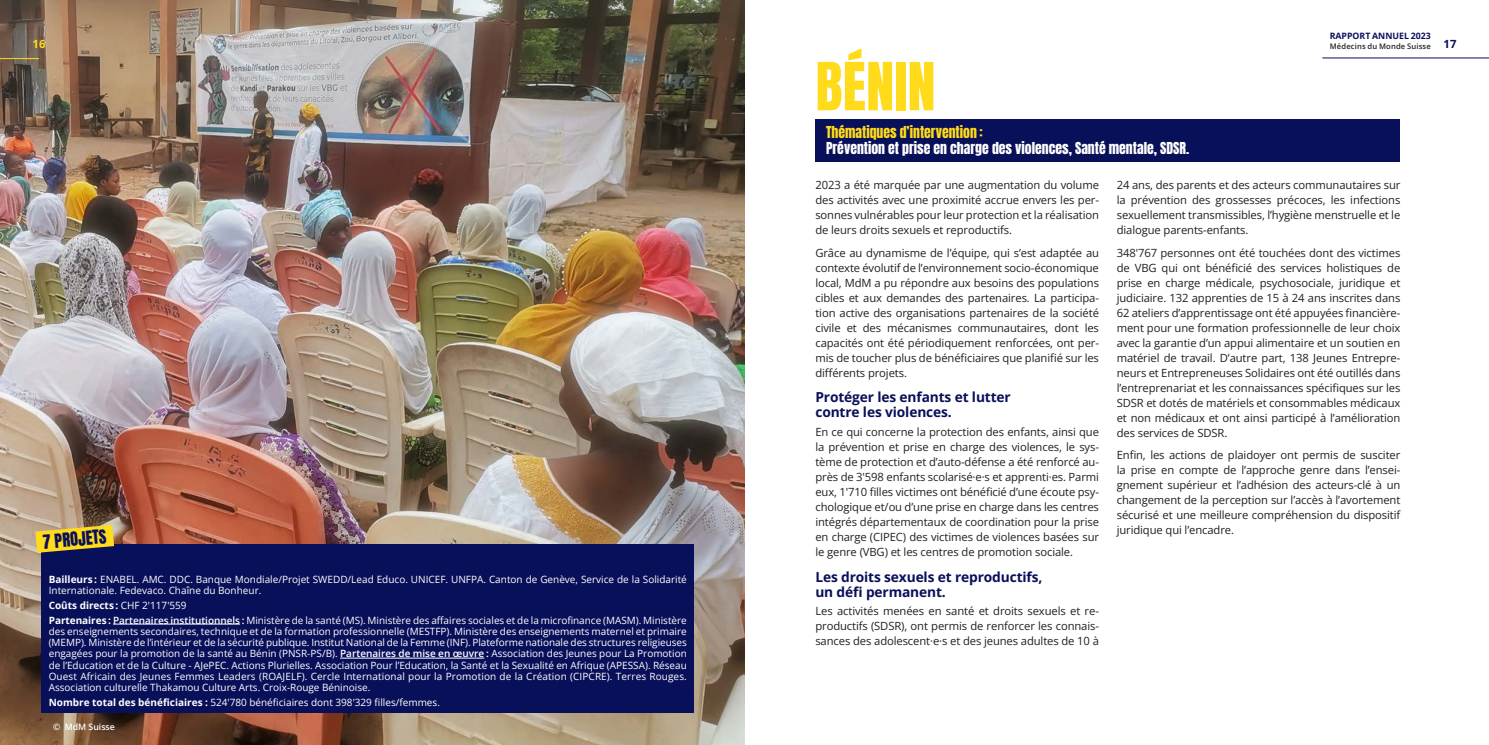
<style>
.page{position:relative;width:1489px;height:745px;background:#fff}
.page>*{position:absolute;margin:0;border:0;box-sizing:border-box;transform-origin:0 0}
.t1{font:56.25px "Anton";letter-spacing:.005em;color:#ffdb1b}
.t2{font:16.25px "Anton";color:#09105a}
.Sous-titre_TX{font:700 13.75px/15px "Open Sans";letter-spacing:-.01em;color:#09105a}
.t3{font:13.75px/16.5px "Anton";color:#fff}
.t4{font:11.25px/15px "Open Sans";letter-spacing:-.01em;color:#231f20;text-align:justify}
.t5{font:700 11.25px "Open Sans";color:#09105a}
.t6{font:700 11.25px "Open Sans";color:#ffdb1b}
.t7{font:10px/11.2px "Open Sans";color:#fff}
.t8{font:700 10px "Open Sans";color:#fff}
.t9{font:700 8.75px "Open Sans";color:#09105a}
.t10{font:600 8.75px "Open Sans";color:#fff}
.t11{font:600 7.62px "Open Sans";letter-spacing:.02em;color:#231f20}
.s1{font-weight:700}
.s2{font-weight:400}
.s3{font-weight:600}
.s4{color:#ffdb1b}
</style>
<div class="page">
<img style="left:0;top:0;width:744px;height:744px">
<div style="left:815px;top:119px;width:585px;height:42px;background:#09105a"></div>
<div style="left:42px;top:544px;width:652px;height:168px;background:#09105a"></div>
<hr style="left:113px;top:623px;width:127px;height:1px;background:#fff">
<hr style="left:340px;top:657px;width:144px;height:1px;background:#fff">
<svg style="left:35px;top:524px;width:79px;height:28px;background:#dcbe33"></svg>
<hr style="left:1322px;top:58px;width:166px;height:1px;background:#09105a">
<hr style="left:0;top:58px;width:39px;height:1px;background:#ffdb1b">
<p class="t9" style="left:1329px;top:30px;width:102px">RAPPORT ANNUEL 2023</p>
<p class="t6" style="left:33px;top:36px;width:14px">16</p>
<p class="t11" style="left:1329px;top:41px;width:102px">Médecins du Monde Suisse</p>
<p class="t1" style="left:815px;top:58px;width:121px">BÉNIN</p>
<p class="t2" style="left:42px;top:533px;width:65px;rotate:-5deg">7 PROJETS</p>
<p class="t7" style="left:49px;top:572px;width:639px"><span class="s1">Bailleurs :</span> ENABEL. AMC. DDC. Banque Mondiale/Projet SWEDD/Lead Educo. UNICEF. UNFPA. Canton de Genève, Service de la Solidarité<br>Internationale. Fedevaco. Chaîne du Bonheur.</p>
<p class="t8" style="left:49px;top:598px;width:139px">Coûts directs : <span class="s2">CHF 2'117'559</span></p>
<p class="t7" style="left:49px;top:613px;width:639px"><span class="s1">Partenaires :</span> <span class="s3">Partenaires institutionnels :</span> Ministère de la santé (MS). Ministère des affaires sociales et de la microfinance (MASM). Ministère des enseignements secondaires, technique et de la formation professionnelle (MESTFP). Ministère des enseignements maternel et primaire (MEMP). Ministère de l’intérieur et de la sécurité publique. Institut National de la Femme (INF). Plateforme nationale des structures religieuses engagées pour la promotion de la santé au Bénin (PNSR-PS/B). <span class="s3">Partenaires de mise en œuvre :</span> Association des Jeunes pour La Promotion de l’Education et de la Culture - AJePEC. Actions Plurielles. Association Pour l’Education, la Santé et la Sexualité en Afrique (APESSA). Réseau Ouest Africain des Jeunes Femmes Leaders (ROAJELF). Cercle International pour la Promotion de la Création (CIPCRE). Terres Rouges.<br>Association culturelle Thakamou Culture Arts. Croix-Rouge Béninoise.</p>
<p class="t7" style="left:49px;top:696px;width:393px"><span class="s1">Nombre total des bénéficiaires :</span> 524'780 bénéficiaires dont 398'329 filles/femmes.</p>
<p class="t10" style="left:53px;top:719px;width:63px">© MdM Suisse</p>
<p class="t3" style="left:826px;top:125px;width:364px"><span class="s4">Thématiques d’intervention :<br></span>Prévention et prise en charge des violences, Santé mentale, SDSR.</p>
<p class="t4" style="left:815px;top:177px;width:285px">2023 a été marquée par une augmentation du volume des activités avec une proximité accrue envers les per&shy;sonnes vulnérables pour leur protection et la réalisation de leurs droits sexuels et reproductifs.</p>
<p class="t4" style="left:815px;top:244px;width:285px">Grâce au dynamisme de l’équipe, qui s’est adaptée au contexte évolutif de l’environnement socio-économique local, MdM a pu répondre aux besoins des populations cibles et aux demandes des partenaires. La participa&shy;tion active des organisations partenaires de la société civile et des mécanismes communautaires, dont les capacités ont été périodiquement renforcées, ont per&shy;mis de toucher plus de bénéficiaires que planifié sur les différents projets.</p>
<p class="Sous-titre_TX" style="left:815px;top:389px;width:197px">Protéger les enfants et lutter contre les violences.</p>
<p class="t4" style="left:815px;top:424px;width:285px">En ce qui concerne la protection des enfants, ainsi que la prévention et prise en charge des violences, le sys&shy;tème de protection et d’auto-défense a été renforcé au&shy;près de 3'598 enfants scolarisé·e·s et apprenti·es. Parmi eux, 1'710 filles victimes ont bénéficié d’une écoute psy&shy;chologique et/ou d’une prise en charge dans les centres intégrés départementaux de coordination pour la prise en charge (CIPEC) des victimes de violences basées sur le genre (VBG) et les centres de promotion sociale.</p>
<p class="Sous-titre_TX" style="left:815px;top:568px;width:228px">Les droits sexuels et reproductifs, un défi permanent.</p>
<p class="t4" style="left:815px;top:603px;width:285px">Les activités menées en santé et droits sexuels et re&shy;productifs (SDSR), ont permis de renforcer les connais&shy;sances des adolescent·e·s et des jeunes adultes de 10 à</p>
<p class="t4" style="left:1116px;top:177px;width:285px">24 ans, des parents et des acteurs communautaires sur la prévention des grossesses précoces, les infections sexuellement transmissibles, l’hygiène menstruelle et le dialogue parents-enfants.</p>
<p class="t4" style="left:1116px;top:244px;width:285px">348'767 personnes ont été touchées dont des victimes de VBG qui ont bénéficié des services holistiques de prise en charge médicale, psychosociale, juridique et judiciaire. 132 apprenties de 15 à 24 ans inscrites dans 62 ateliers d’apprentissage ont été appuyées financière&shy;ment pour une formation professionnelle de leur choix avec la garantie d’un appui alimentaire et un soutien en matériel de travail. D’autre part, 138 Jeunes Entrepre&shy;neurs et Entrepreneuses Solidaires ont été outillés dans l’entreprenariat et les connaissances spécifiques sur les SDSR et dotés de matériels et consommables médicaux et non médicaux et ont ainsi participé à l’amélioration des services de SDSR.</p>
<p class="t4" style="left:1116px;top:446px;width:285px">Enfin, les actions de plaidoyer ont permis de susciter la prise en compte de l’approche genre dans l’ensei&shy;gnement supérieur et l’adhésion des acteurs-clé à un changement de la perception sur l’accès à l’avortement sécurisé et une meilleure compréhension du dispositif juridique qui l’encadre.</p>
<p class="t5" style="left:1443px;top:36px;width:14px">17</p>
</div>
